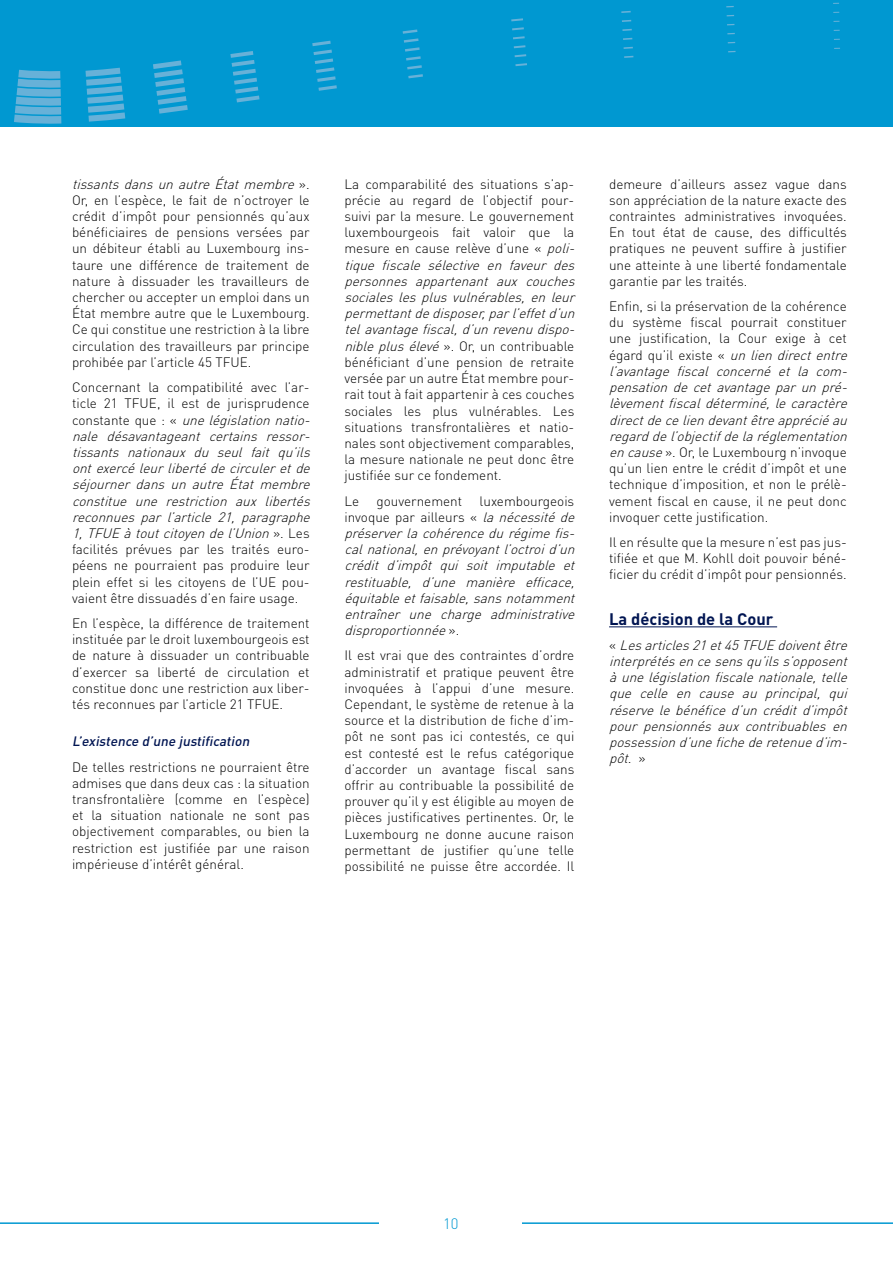
<style>
.page{position:relative;width:893px;height:1263px;background:#fff}
.page>*{position:absolute;margin:0;border:0;box-sizing:border-box;transform-origin:0 0}
.t1{font:700 16.5px "DIN Pro";color:#001552}
.t2{font:300 15px "DIN Pro";color:#0098d1}
.t3{font:300 13.5px/16.2px "DIN Pro";color:#000;text-align:justify}
.t4{font:italic 300 13.5px/16.2px "DIN Pro";color:#000}
.t5{font:italic 500 13.5px "DIN Pro";color:#001552}
.s1{font-style:italic}
.s2{font-style:normal}
</style>
<div class="page">
<hr style="left:0;top:1222px;width:893px;height:2px;background:#0098d1">
<div style="left:380px;top:1217px;width:142px;height:46px;background:#fff"></div>
<div style="left:0;top:0;width:893px;height:126px;background:#0098d1"></div>
<svg style="left:511px;top:18px;width:12px;height:3px"></svg>
<svg style="left:621px;top:11px;width:10px;height:2px"></svg>
<svg style="left:512px;top:27px;width:12px;height:3px"></svg>
<svg style="left:622px;top:20px;width:9px;height:2px"></svg>
<svg style="left:513px;top:36px;width:12px;height:3px"></svg>
<svg style="left:622px;top:29px;width:10px;height:2px"></svg>
<svg style="left:514px;top:45px;width:11px;height:3px"></svg>
<svg style="left:623px;top:38px;width:9px;height:2px"></svg>
<svg style="left:515px;top:54px;width:11px;height:3px"></svg>
<svg style="left:624px;top:47px;width:9px;height:2px"></svg>
<svg style="left:14px;top:70px;width:47px;height:54px;background:#50abd6"></svg>
<svg style="left:86px;top:68px;width:39px;height:54px"></svg>
<svg style="left:153px;top:60px;width:35px;height:54px"></svg>
<svg style="left:230px;top:51px;width:30px;height:51px"></svg>
<svg style="left:312px;top:41px;width:25px;height:50px"></svg>
<svg style="left:403px;top:29px;width:20px;height:49px"></svg>
<svg style="left:515px;top:63px;width:12px;height:3px"></svg>
<svg style="left:624px;top:56px;width:9px;height:2px"></svg>
<hr style="left:609px;top:626px;width:168px;height:1px;background:#001552">
<p class="t3" style="left:72px;top:175px;width:239px"><span class="s1">tissantsdansunautreÉtatmembre</span>» .<br>Or, en l’espèce, le fait de n’octroyer le crédit d’impôt pour pensionnés qu’aux bénéficiaires de pensions versées par un débiteur établi au Luxembourg ins&shy;taure une différence de traitement de nature à dissuader les travailleurs de chercher ou accepter un emploi dans un État membre autre que le Luxembourg.<br>Ce qui constitue une restriction à la libre circulation des travailleurs par principe prohibée par l’article 45 TFUE.</p>
<p class="t4" style="left:72px;top:379px;width:244px"><span class="s2">Concernant la compatibilité avec l’ar&shy;ticle 21 TFUE, il est de jurisprudence c o n s t a n t e q u e : «</span> unelégislationnatio&shy;nale désavantageant certains ressor&shy;tissants nationaux du seul fait qu’ils ontexercéleurlibertédecirculeretde séjourner dans un autre État membre constitue une restriction aux libertés reconnues par l’article 21, paragraphe 1,TFUEàtoutcitoyendel’Union<span class="s2">» . L e s facilités prévues par les traités euro&shy;péens ne pourraient pas produire leur plein effet si les citoyens de l’UE pou&shy;vaient être dissuadés d’en faire usage.</span></p>
<p class="t3" style="left:72px;top:614px;width:239px">En l’espèce, la différence de traitement instituée par le droit luxembourgeois est de nature à dissuader un contribuable d’exercer sa liberté de circulation et constitue donc une restriction aux liber&shy;tés reconnues par l’article 21 TFUE.</p>
<p class="t5" style="left:72px;top:732px;width:182px">L’existence d’une justification</p>
<p class="t3" style="left:72px;top:758px;width:239px">De telles restrictions ne pourraient être admises que dans deux cas : la situation transfrontalière (comme en l’espèce) et la situation nationale ne sont pas objectivement comparables, ou bien la restriction est justifiée par une raison impérieuse d’intérêt général.</p>
<p class="t3" style="left:344px;top:175px;width:236px;text-align:left">La comparabilité des situations s’ap&shy;précie au regard de l’objectif pour&shy;suivi par la mesure. Le gouvernement luxembourgeois fait valoir que la mesure en cause relève d’une « <span class="s1">poli&shy;tique fiscale sélective en faveur des personnes appartenant aux couches sociales les plus vulnérables, en leur permettantdedisposer,parl’effetd’un telavantagefiscal,d’unrevenudispo&shy;nibleplusélevé</span>». Or, un contribuable bénéficiant d’une pension de retraite versée par un autre État membre pour&shy;rait tout à fait appartenir à ces couches sociales les plus vulnérables. Les situations transfrontalières et natio&shy;nales sont objectivement comparables, la mesure nationale ne peut donc être justifiée sur ce fondement.</p>
<p class="t3" style="left:344px;top:492px;width:16px">Le</p>
<p class="t3" style="left:377px;top:492px;width:87px">gouvernement</p>
<p class="t4" style="left:344px;top:492px;width:236px;text-indent:135px"><span class="s2">luxembourgeois invoque par ailleurs «</span> lanécessitéde préserverlacohérencedurégimefis&shy;calnational,enprévoyantl’octroid’un crédit d’impôt qui soit imputable et restituable, d’une manière efficace, équitableetfaisable,sansnotamment entraîner une charge administrative disproportionnée<span class="s2">» .</span></p>
<p class="t3" style="left:344px;top:647px;width:231px">Il est vrai que des contraintes d’ordre administratif et pratique peuvent être invoquées à l’appui d’une mesure.<br>Cependant, le système de retenue à la source et la distribution de fiche d’im&shy;pôt ne sont pas ici contestés, ce qui est contesté est le refus catégorique d’accorder un avantage fiscal sans offrir au contribuable la possibilité de prouver qu’il y est éligible au moyen de pièces justificatives pertinentes. Or, le Luxembourg ne donne aucune raison permettant de justifier qu’une telle possibilité ne puisse être accordée. Il</p>
<p class="t3" style="left:609px;top:175px;width:239px">demeure d’ailleurs assez vague dans son appréciation de la nature exacte des contraintes administratives invoquées.<br>En tout état de cause, des difficultés pratiques ne peuvent suffire à justifier une atteinte à une liberté fondamentale garantie par les traités.</p>
<p class="t3" style="left:609px;top:298px;width:244px;text-align:left">Enfin, si la préservation de la cohérence du système fiscal pourrait constituer une justification, la Cour exige à cet é g a rd q u ’ i l e x i s t e « <span class="s1">unliendirectentre l’avantage fiscal concerné et la com&shy;pensation de cet avantage par un pré&shy;lèvementfiscaldéterminé,lecaractère directdeceliendevantêtreappréciéau regarddel’objectifdelaréglementation encause</span>». Or, le Luxembourg n’invoque qu’un lien entre le crédit d’impôt et une technique d’imposition, et non le prélè&shy;vement fiscal en cause, il ne peut donc invoquer cette justification.</p>
<p class="t3" style="left:609px;top:533px;width:239px">Il en résulte que la mesure n’est pas jus&shy;tifiée et que M. Kohll doit pouvoir béné&shy;ficier du crédit d’impôt pour pensionnés.</p>
<p class="t1" style="left:609px;top:607px;width:166px">La décision de la Cour</p>
<p class="t4" style="left:609px;top:636px;width:244px;text-align:justify"><span class="s2">«</span> Lesarticles21et45TFUEdoiventêtre interprétésencesensqu’ilss’opposent àunelégislationfiscalenationale,telle que celle en cause au principal, qui réserve le bénéfice d’un crédit d’impôt pour pensionnés aux contribuables en possessiond’unefichederetenued’im&shy;pôt. <span class="s2">»</span></p>
<p class="t2" style="left:443px;top:1213px;width:17px">10</p>
</div>
